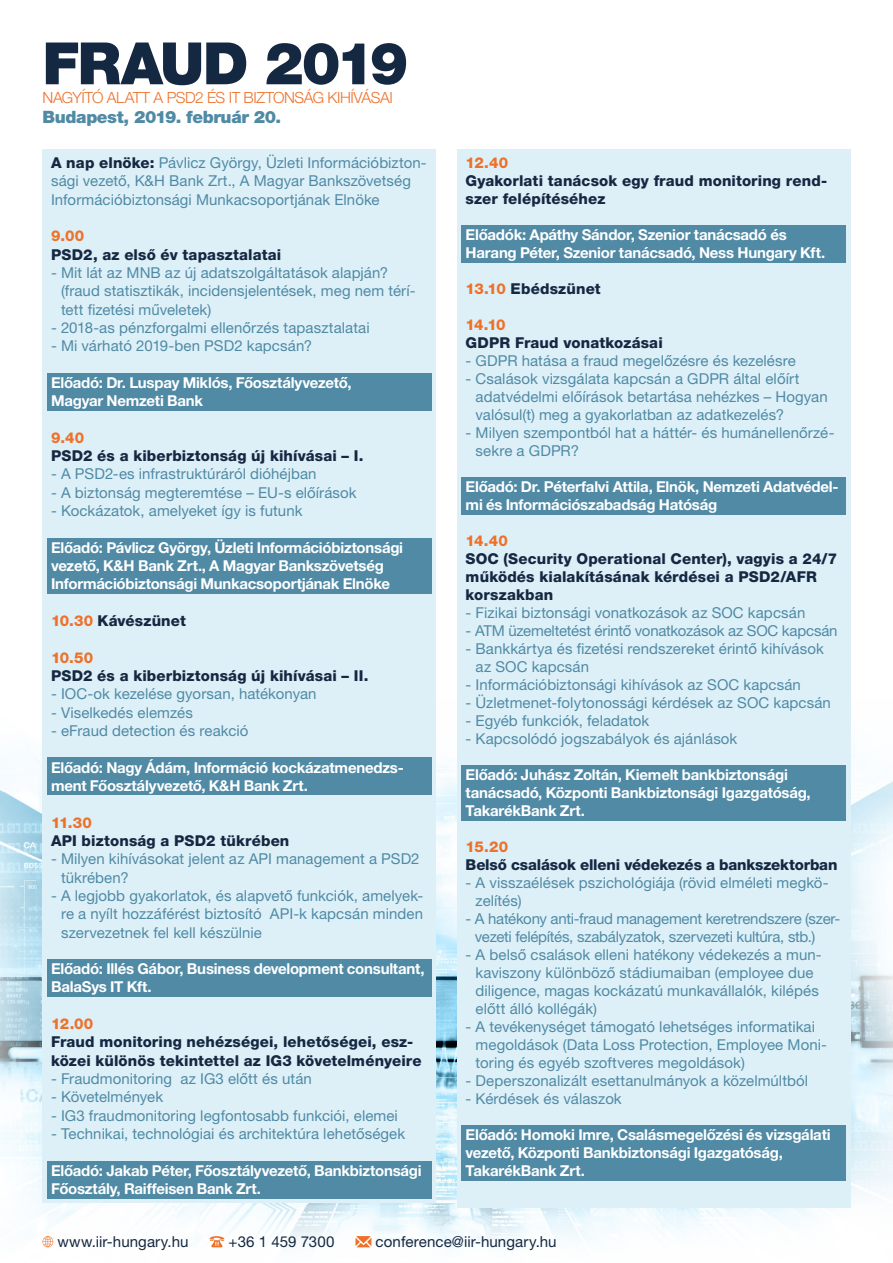
<style>
.page{position:relative;width:893px;height:1263px;background:#fff}
.page>*{position:absolute;margin:0;border:0;box-sizing:border-box;transform-origin:0 0}
.t1{font:900 58.5px "Helvetica Neue LT Pro";letter-spacing:-.035em;color:#152842}
.t2{font:900 17.1px "Helvetica Neue LT Pro";letter-spacing:-.02em;color:#508aa5}
.t3{font:300 15.45px "Helvetica Neue LT Pro";letter-spacing:-.03em;color:#ee7129}
.t4{font:15.15px "Helvetica Neue LT Pro";letter-spacing:.005em;color:#152842}
.t5{font:15px/18px "Helvetica Neue LT Pro";letter-spacing:.005em;color:#508aa5}
.t6{font:700 15px/18.3px "Helvetica Neue LT Pro";letter-spacing:-.015em;color:#fff}
.t7{font:800 15px/18px "Helvetica Neue LT Pro";letter-spacing:.01em;color:#152842}
.t8{font:15px/18px "Helvetica Neue LT Pro";letter-spacing:-.015em;color:#508aa5}
.t9{font:800 15px "Helvetica Neue LT Pro";letter-spacing:-.015em;color:#ee7129}
.t10{font:800 15px "Helvetica Neue LT Pro";letter-spacing:-.01em;color:#152842}
.s1{font-weight:800;color:#152842}
.s2{color:#ee7129}
</style>
<div class="page">
<img style="left:0;top:691px;width:893px;height:557px">
<div style="left:43px;top:149px;width:393px;height:1053px;background:#ddf0f8"></div>
<div style="left:47px;top:373px;width:385px;height:37px;background:#508aa5"></div>
<div style="left:47px;top:538px;width:385px;height:56px;background:#508aa5"></div>
<div style="left:47px;top:758px;width:385px;height:37px;background:#508aa5"></div>
<div style="left:47px;top:959px;width:385px;height:38px;background:#508aa5"></div>
<div style="left:47px;top:1161px;width:385px;height:37px;background:#508aa5"></div>
<div style="left:457px;top:149px;width:393px;height:1059px;background:#ddf0f8"></div>
<div style="left:461px;top:225px;width:385px;height:37px;background:#508aa5"></div>
<div style="left:461px;top:477px;width:385px;height:37px;background:#508aa5"></div>
<div style="left:461px;top:765px;width:385px;height:55px;background:#508aa5"></div>
<div style="left:461px;top:1125px;width:385px;height:55px;background:#508aa5"></div>
<svg style="left:43px;top:1236px;width:10px;height:11px"></svg>
<svg style="left:209px;top:1236px;width:15px;height:11px"></svg>
<svg style="left:355px;top:1236px;width:16px;height:11px"></svg>
<h1 class="t1" style="left:43px;top:29px;width:367px">FRAUD 2019</h1>
<p class="t3" style="left:43px;top:88px;width:352px">NAGYÍTÓ ALATT A PSD2 ÉS IT BIZTONSÁG KIHÍVÁSAI</p>
<p class="t2" style="left:43px;top:107px;width:240px">Budapest, 2019. február 20.</p>
<p class="t5" style="left:51px;top:153px;width:377px"><span class="s1">A nap elnöke:</span> Pávlicz György, Üzleti Információbizton&shy;sági vezető, K&amp;H Bank Zrt., A Magyar Bankszövetség<br>Információbiztonsági Munkacsoportjának Elnöke</p>
<p class="t9" style="left:51px;top:227px;width:35px">9.00</p>
<p class="t7" style="left:51px;top:245px;width:232px">PSD2, az első év tapasztalatai</p>
<p class="t5" style="left:61px;top:263px;width:356px;text-indent:-10px">- Mit lát az MNB az új adatszolgáltatások alapján? (fraud statisztikák, incidensjelentések, meg nem térí&shy;tett fizetési műveletek)</p>
<p class="t5" style="left:51px;top:318px;width:320px">- 2018-as pénzforgalmi ellenőrzés tapasztalatai</p>
<p class="t5" style="left:51px;top:337px;width:263px">- Mi várható 2019-ben PSD2 kapcsán?</p>
<p class="t6" style="left:51px;top:373px;width:302px">Előadó: Dr. Luspay Miklós, Főosztályvezető,<br>Magyar Nemzeti Bank</p>
<p class="t9" style="left:51px;top:429px;width:35px">9.40</p>
<p class="t7" style="left:51px;top:447px;width:314px">PSD2 és a kiberbiztonság új kihívásai – I.</p>
<p class="t5" style="left:51px;top:465px;width:267px">- A PSD2-es infrastruktúráról dióhéjban</p>
<p class="t5" style="left:51px;top:483px;width:307px">- A biztonság megteremtése – EU-s előírások</p>
<p class="t5" style="left:51px;top:502px;width:253px">- Kockázatok, amelyeket így is futunk</p>
<p class="t6" style="left:51px;top:538px;width:354px">Előadó: Pávlicz György, Üzleti Információbiztonsági vezető, K&amp;H Bank Zrt., A Magyar Bankszövetség<br>Információbiztonsági Munkacsoportjának Elnöke</p>
<p class="t7" style="left:51px;top:612px;width:136px"><span class="s2">10.30</span> Kávészünet</p>
<p class="t9" style="left:51px;top:648px;width:44px">10.50</p>
<p class="t7" style="left:51px;top:667px;width:319px">PSD2 és a kiberbiztonság új kihívásai – II.</p>
<p class="t5" style="left:51px;top:685px;width:267px">- IOC-ok kezelése gyorsan, hatékonyan</p>
<p class="t5" style="left:51px;top:703px;width:143px">- Viselkedés elemzés</p>
<p class="t5" style="left:51px;top:721px;width:199px">- eFraud detection és reakció</p>
<p class="t6" style="left:51px;top:758px;width:354px">Előadó: Nagy Ádám, Információ kockázatmenedzs&shy;ment Főosztályvezető, K&amp;H Bank Zrt.</p>
<p class="t9" style="left:51px;top:813px;width:42px">11.30</p>
<p class="t7" style="left:51px;top:831px;width:240px">API biztonság a PSD2 tükrében</p>
<p class="t5" style="left:61px;top:849px;width:360px;text-indent:-10px">- Milyen kihívásokat jelent az API management a PSD2 tükrében?</p>
<p class="t5" style="left:61px;top:886px;width:364px;text-align:justify;text-indent:-10px">- A legjobb gyakorlatok, és alapvető funkciók, amelyek&shy;re a nyílt hozzáférést biztosító API-k kapcsán minden szervezetnek fel kell készülnie</p>
<p class="t6" style="left:51px;top:959px;width:375px">Előadó: Illés Gábor, Business development consultant,<br>BalaSys IT Kft.</p>
<p class="t9" style="left:51px;top:1015px;width:44px">12.00</p>
<p class="t7" style="left:51px;top:1033px;width:372px">Fraud monitoring nehézségei, lehetőségei, esz&shy;közei különös tekintettel az IG3 követelményeire</p>
<p class="t5" style="left:51px;top:1069px;width:262px">- Fraudmonitoring az IG3 előtt és után</p>
<p class="t5" style="left:51px;top:1088px;width:114px">- Követelmények</p>
<p class="t5" style="left:51px;top:1106px;width:348px">- IG3 fraudmonitoring legfontosabb funkciói, elemei</p>
<p class="t5" style="left:51px;top:1124px;width:356px">- Technikai, technológiai és architektúra lehetőségek</p>
<p class="t6" style="left:51px;top:1161px;width:372px">Előadó: Jakab Péter, Főosztályvezető, Bankbiztonsági<br>Főosztály, Raiffeisen Bank Zrt.</p>
<p class="t9" style="left:466px;top:154px;width:44px">12.40</p>
<p class="t7" style="left:466px;top:172px;width:363px">Gyakorlati tanácsok egy fraud monitoring rend&shy;szer felépítéséhez</p>
<p class="t6" style="left:466px;top:225px;width:361px">Előadók: Apáthy Sándor, Szenior tanácsadó és<br>Harang Péter, Szenior tanácsadó, Ness Hungary Kft.</p>
<p class="t7" style="left:466px;top:280px;width:137px"><span class="s2">13.10</span> Ebédszünet</p>
<p class="t9" style="left:466px;top:316px;width:42px">14.10</p>
<p class="t7" style="left:466px;top:334px;width:199px">GDPR Fraud vonatkozásai</p>
<p class="t5" style="left:466px;top:351px;width:332px">- GDPR hatása a fraud megelőzésre és kezelésre</p>
<p class="t5" style="left:476px;top:369px;width:354px;text-indent:-10px">- Csalások vizsgálata kapcsán a GDPR által előírt adatvédelmi előírások betartása nehézkes – Hogyan valósul(t) meg a gyakorlatban az adatkezelés?</p>
<p class="t5" style="left:476px;top:423px;width:360px;text-indent:-10px">- Milyen szempontból hat a háttér- és humánellenőrzé&shy;sekre a GDPR?</p>
<p class="t6" style="left:466px;top:477px;width:374px">Előadó: Dr. Péterfalvi Attila, Elnök, Nemzeti Adatvédel&shy;mi és Információszabadság Hatóság</p>
<p class="t9" style="left:466px;top:532px;width:44px">14.40</p>
<p class="t7" style="left:466px;top:550px;width:373px">SOC (Security Operational Center), vagyis a 24/7 működés kialakításának kérdései a PSD2/AFR korszakban</p>
<p class="t5" style="left:466px;top:603px;width:341px">- Fizikai biztonsági vonatkozások az SOC kapcsán</p>
<p class="t8" style="left:466px;top:621px;width:373px">- ATM üzemeltetést érintő vonatkozások az SOC kapcsán</p>
<p class="t5" style="left:476px;top:639px;width:350px;text-indent:-10px">- Bankkártya és fizetési rendszereket érintő kihívások az SOC kapcsán</p>
<p class="t5" style="left:466px;top:675px;width:337px">- Információbiztonsági kihívások az SOC kapcsán</p>
<p class="t5" style="left:466px;top:693px;width:367px">- Üzletmenet-folytonossági kérdések az SOC kapcsán</p>
<p class="t5" style="left:466px;top:711px;width:185px">- Egyéb funkciók, feladatok</p>
<p class="t5" style="left:466px;top:729px;width:273px">- Kapcsolódó jogszabályok és ajánlások</p>
<p class="t6" style="left:466px;top:765px;width:347px">Előadó: Juhász Zoltán, Kiemelt bankbiztonsági tanácsadó, Központi Bankbiztonsági Igazgatóság,<br>TakarékBank Zrt.</p>
<p class="t9" style="left:466px;top:838px;width:44px">15.20</p>
<p class="t10" style="left:466px;top:856px;width:373px">Belső csalások elleni védekezés a bankszektorban</p>
<p class="t5" style="left:476px;top:873px;width:354px;text-indent:-10px">- A visszaélések pszichológiája (rövid elméleti megkö&shy;zelítés)</p>
<p class="t8" style="left:475px;top:909px;width:367px;text-indent:-9px">- A hatékony anti-fraud management keretrendszere (szer&shy;vezeti felépítés, szabályzatok, szervezeti kultúra, stb.)</p>
<p class="t5" style="left:476px;top:945px;width:348px;text-indent:-10px">- A belső csalások elleni hatékony védekezés a mun&shy;kaviszony különböző stádiumaiban (employee due diligence, magas kockázatú munkavállalók, kilépés előtt álló kollégák)</p>
<p class="t5" style="left:476px;top:1017px;width:353px;text-indent:-10px">- A tevékenységet támogató lehetséges informatikai megoldások (Data Loss Protection, Employee Moni&shy;toring és egyéb szoftveres megoldások)</p>
<p class="t5" style="left:466px;top:1071px;width:344px">- Deperszonalizált esettanulmányok a közelmúltból</p>
<p class="t5" style="left:466px;top:1089px;width:158px">- Kérdések és válaszok</p>
<p class="t6" style="left:466px;top:1125px;width:367px">Előadó: Homoki Imre, Csalásmegelőzési és vizsgálati vezető, Központi Bankbiztonsági Igazgatóság,<br>TakarékBank Zrt.</p>
<p class="t4" style="left:57px;top:1233px;width:133px">www.iir-hungary.hu</p>
<p class="t4" style="left:229px;top:1233px;width:107px">+36 1 459 7300</p>
<p class="t4" style="left:376px;top:1233px;width:182px">conference@iir-hungary.hu</p>
</div>
